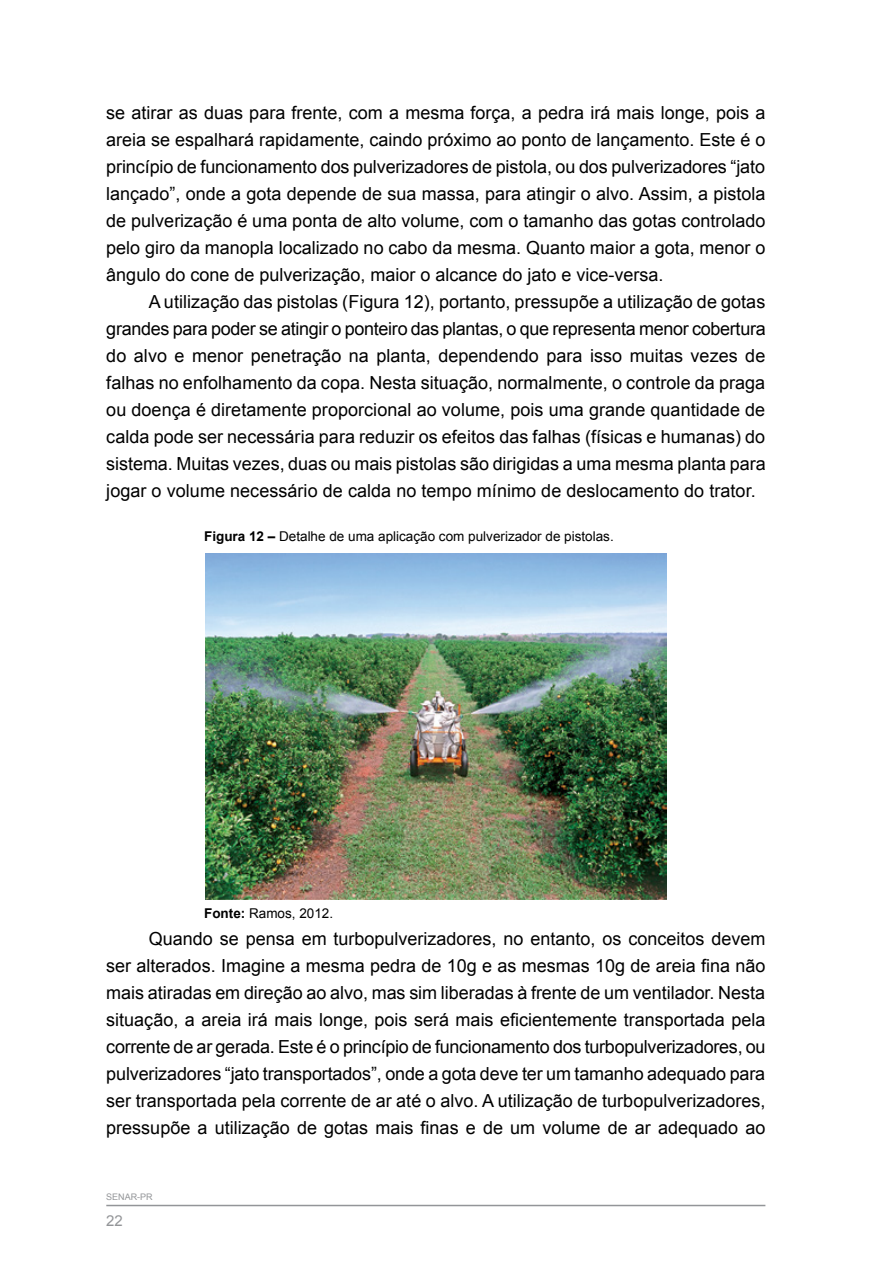
<style>
.page{position:relative;width:893px;height:1263px;background:#fff}
.page>*{position:absolute;margin:0;border:0;box-sizing:border-box;transform-origin:0 0}
.t1{font:18px/27px "Arial";color:#000;text-align:justify}
.t2{font:15px "Arial";color:#939598}
.t3{font:13.5px "Arial";color:#000}
.t4{font:9px "Arial";color:#939598}
.s1{font-weight:700}
</style>
<div class="page">
<hr style="left:106px;top:1205px;width:659px;height:1px;background:#939598">
<img style="left:205px;top:554px;width:461px;height:346px">
<p class="t1" style="left:106px;top:100px;width:661px">se atirar as duas para frente, com a mesma força, a pedra irá mais longe, pois a areia se espalhará rapidamente, caindo próximo ao ponto de lançamento. Este é o princípio de funcionamento dos pulverizadores de pistola, ou dos pulverizadores “jato lançado”, onde a gota depende de sua massa, para atingir o alvo. Assim, a pistola de pulverização é uma ponta de alto volume, com o tamanho das gotas controlado pelo giro da manopla localizado no cabo da mesma. Quanto maior a gota, menor o ângulo do cone de pulverização, maior o alcance do jato e vice-versa.</p>
<p class="t1" style="left:106px;top:289px;width:661px;text-indent:43px">A utilização das pistolas (Figura 12), portanto, pressupõe a utilização de gotas grandes para poder se atingir o ponteiro das plantas, o que representa menor cobertura do alvo e menor penetração na planta, dependendo para isso muitas vezes de falhas no enfolhamento da copa. Nesta situação, normalmente, o controle da praga ou doença é diretamente proporcional ao volume, pois uma grande quantidade de calda pode ser necessária para reduzir os efeitos das falhas (físicas e humanas) do sistema. Muitas vezes, duas ou mais pistolas são dirigidas a uma mesma planta para jogar o volume necessário de calda no tempo mínimo de deslocamento do trator.</p>
<p class="t3" style="left:204px;top:527px;width:411px"><span class="s1">Figura 12 –</span> Detalhe de uma aplicação com pulverizador de pistolas.</p>
<p class="t3" style="left:204px;top:904px;width:131px"><span class="s1">Fonte:</span> Ramos, 2012.</p>
<p class="t1" style="left:106px;top:925px;width:661px;text-indent:43px">Quando se pensa em turbopulverizadores, no entanto, os conceitos devem ser alterados. Imagine a mesma pedra de 10g e as mesmas 10g de areia fina não mais atiradas em direção ao alvo, mas sim liberadas à frente de um ventilador. Nesta situação, a areia irá mais longe, pois será mais eficientemente transportada pela corrente de ar gerada. Este é o princípio de funcionamento dos turbopulverizadores, ou pulverizadores “jato transportados”, onde a gota deve ter um tamanho adequado para ser transportada pela corrente de ar até o alvo. A utilização de turbopulverizadores, pressupõe a utilização de gotas mais finas e de um volume de ar adequado ao</p>
<p class="t4" style="left:106px;top:1191px;width:48px">SENAR-PR</p>
<p class="t2" style="left:106px;top:1210px;width:18px">22</p>
</div>
